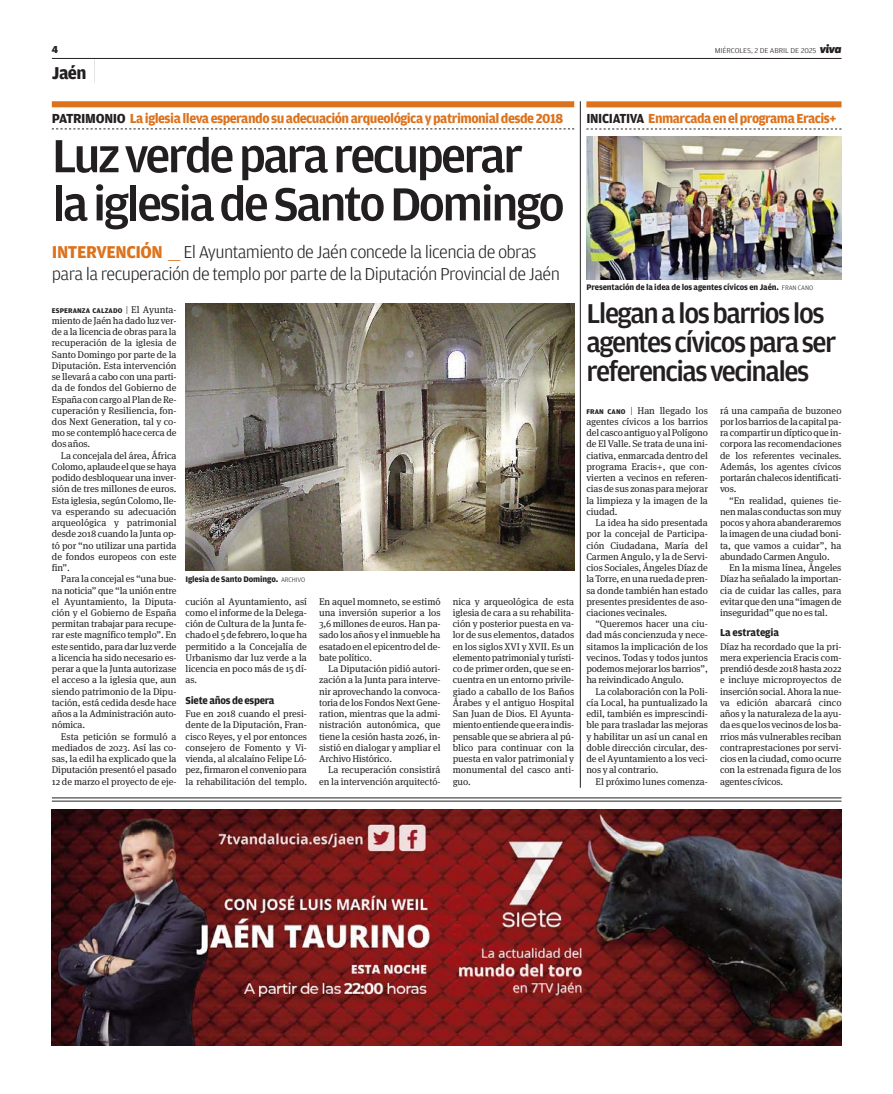
<style>
.page{position:relative;width:893px;height:1094px;background:#fff}
.page>*{position:absolute;margin:0;border:0;box-sizing:border-box;transform-origin:0 0}
.t1{font:500 49.2px/48.2px "Amplitude";letter-spacing:-.055em;color:#231f20;scale:1.04 1}
.t2{font:500 28.95px/29px "Amplitude";letter-spacing:-.055em;color:#231f20}
.t3{font:300 18.15px/22.2px "Amplitude";letter-spacing:-.035em;color:#231f20}
.t4{font:700 18.15px "Amplitude";color:#231f20}
.t5{font:700 13.95px "Amplitude";letter-spacing:-.035em;color:#dc721c}
.t6{font:700 10.65px "Amplitude";letter-spacing:-.025em;color:#231f20}
.t7{font:900 10.65px "Amplitude";color:#231f20}
.t8{font:9.75px/11.2px "Meta Serif OT";letter-spacing:-.01em;color:#231f20;text-align:justify}
.t9{font:700 8.55px "Amplitude";letter-spacing:-.015em;color:#231f20}
.t10{font:300 7.5px "Amplitude";letter-spacing:-.01em;color:#231f20;scale:1.1 1}
.t11{font:700 7.35px "Amplitude";letter-spacing:.01em;color:#231f20}
.s1{font-family:"Apex New";font-weight:800;font-style:italic;font-size:11.85px}
.s2{font-family:"Apex New";font-weight:100;font-size:24.6px}
.s3{color:#231f20}
.s4{font-weight:700;color:#dc721c}
.s5{color:#dc721c}
.s6{font-weight:300;font-size:9.75px}
.s7{font-family:"Meta Serif OT";font-weight:400;font-size:9.75px}
.s8{font-weight:300;font-size:6.9px}
.s9{font-family:"Amplitude";font-weight:700;font-size:7.35px}
.s10{font-family:"Amplitude";font-weight:300}
</style>
<div class="page">
<hr style="left:52px;top:58px;width:789px;height:1px;background:#231f20">
<div style="left:52px;top:101px;width:522px;height:6px;background:#dc721c"></div>
<svg style="left:52px;top:129px;width:522px;height:1px"></svg>
<img style="left:185px;top:303px;width:389px;height:268px">
<hr style="left:580px;top:101px;width:1px;height:686px;background:#231f20">
<div style="left:586px;top:101px;width:255px;height:6px;background:#dc721c"></div>
<svg style="left:586px;top:129px;width:255px;height:1px"></svg>
<img style="left:586px;top:136px;width:255px;height:143px">
<hr style="left:52px;top:797px;width:789px;height:1px;background:#231f20">
<hr style="left:52px;top:801px;width:789px;height:1px;background:#231f20">
<img style="left:52px;top:809px;width:789px;height:236px">
<p class="t7" style="left:52px;top:45px;width:8px">4</p>
<p class="t10" style="left:714px;top:48px;width:117px">MIÉRCOLES, 2 DE ABRIL DE 2025 <span class="s1">viva</span></p>
<h3 class="t4" style="left:52px;top:66px;width:46px">Jaén <span class="s2">|</span></h3>
<h3 class="t5" style="left:52px;top:113px;width:513px"><span class="s3">PATRIMONIO</span> La iglesia lleva esperando su adecuación arqueológica y patrimonial desde 2018</h3>
<h1 class="t1" style="left:52px;top:135px;width:494px">Luz verde para recuperar la iglesia de Santo Domingo</h1>
<h3 class="t3" style="left:52px;top:242px;width:509px"><span class="s4">INTERVENCIÓN</span> <span class="s5">___</span> El Ayuntamiento de Jaén concede la licencia de obras para la recuperación de templo por parte de la Diputación Provincial de Jaén</h3>
<p class="t11" style="left:52px;top:307px;width:126px">ESPERANZA CALZADO <span class="s6">|</span> <span class="s7">El Ayunta-</span></p>
<p class="t8" style="left:52px;top:315px;width:126px">miento de Jaén ha dado luz ver&shy;de a la licencia de obras para la recuperación de la iglesia de Santo Domingo por parte de la Diputación. Esta intervención se llevará a cabo con una parti&shy;da de fondos del Gobierno de España con cargo al Plan de Re&shy;cuperación y Resiliencia, fon&shy;dos Next Generation, tal y co&shy;mo se contempló hace cerca de dos años.</p>
<p class="t8" style="left:52px;top:450px;width:126px;text-indent:9px">La concejala del área, África Colomo, aplaude el que se haya podido desbloquear una inver&shy;sión de tres millones de euros.<br>Esta iglesia, según Colomo, lle&shy;va esperando su adecuación arqueológica y patrimonial desde 2018 cuando la Junta op&shy;tó por “no utilizar una partida de fondos europeos con este fin”.</p>
<p class="t8" style="left:52px;top:573px;width:126px;text-indent:9px">Para la concejal es “una bue&shy;na noticia” que “la unión entre el Ayuntamiento, la Diputa&shy;ción y el Gobierno de España permitan trabajar para recupe&shy;rar este magnífico templo”. En este sentido, para dar luz verde a licencia ha sido necesario es&shy;perar a que la Junta autorizase el acceso a la iglesia que, aun siendo patrimonio de la Dipu&shy;tación, está cedida desde hace años a la Administración auto&shy;nómica.</p>
<p class="t8" style="left:52px;top:731px;width:126px;text-indent:9px">Esta petición se formuló a mediados de 2023. Así las co&shy;sas, la edil ha explicado que la Diputación presentó el pasado 12 de marzo el proyecto de eje-</p>
<p class="t9" style="left:185px;top:576px;width:121px">Iglesia de Santo Domingo. <span class="s8">ARCHIVO</span></p>
<p class="t8" style="left:185px;top:596px;width:123px">cución al Ayuntamiento, así como el informe de la Delega&shy;ción de Cultura de la Junta fe&shy;chado el 5 de febrero, lo que ha permitido a la Concejalía de Urbanismo dar luz verde a la licencia en poco más de 15 dí&shy;as.</p>
<p class="t6" style="left:185px;top:696px;width:91px">Siete años de espera</p>
<p class="t8" style="left:185px;top:708px;width:123px">Fue en 2018 cuando el presi&shy;dente de la Diputación, Fran&shy;cisco Reyes, y el por entonces consejero de Fomento y Vi&shy;vienda, al alcalaíno Felipe Ló&shy;pez, firmaron el convenio para la rehabilitación del templo.</p>
<p class="t8" style="left:319px;top:596px;width:123px">En aquel momneto, se estimó una inversión superior a los 3,6 millones de euros. Han pa&shy;sado los años y el inmueble ha esatado en el epicentro del de&shy;bate político.</p>
<p class="t8" style="left:319px;top:663px;width:123px;text-indent:9px">La Diputación pidió autori&shy;zación a la Junta para interve&shy;nir aprovechando la convoca&shy;toria de los Fondos Next Gene&shy;ration, mientras que la admi&shy;nistración autonómica, que tiene la cesión hasta 2026, in&shy;sistió en dialogar y ampliar el Archivo Histórico.</p>
<p class="t8" style="left:319px;top:764px;width:123px;text-align:right">La recuperación consistirá en la intervención arquitectó-</p>
<p class="t8" style="left:453px;top:596px;width:123px">nica y arqueológica de esta iglesia de cara a su rehabilita&shy;ción y posterior puesta en va&shy;lor de sus elementos, datados en los siglos XVI y XVII. Es un elemento patrimonial y turísti&shy;co de primer orden, que se en&shy;cuentra en un entorno privile&shy;giado a caballo de los Baños Árabes y el antiguo Hospital San Juan de Dios. El Ayunta&shy;miento entiende que era indis&shy;pensable que se abriera al pú&shy;blico para continuar con la puesta en valor patrimonial y monumental del casco anti&shy;guo.</p>
<h3 class="t5" style="left:586px;top:113px;width:251px"><span class="s3">INICIATIVA</span> Enmarcada en el programa Eracis+</h3>
<p class="t9" style="left:586px;top:284px;width:228px">Presentación de la idea de los agentes cívicos en Jaén. <span class="s8">FRAN CANO</span></p>
<h2 class="t2" style="left:586px;top:301px;width:251px">Llegan a los barrios los agentes cívicos para ser referencias vecinales</h2>
<p class="t8" style="left:586px;top:405px;width:123px"><span class="s9">FRAN CANO</span> <span class="s10">|</span> Han llegado los agentes cívicos a los barrios del casco antiguo y al Polígono de El Valle. Se trata de una ini&shy;ciativa, enmarcada dentro del programa Eracis+, que con&shy;vierten a vecinos en referen&shy;cias de sus zonas para mejorar la limpieza y la imagen de la ciudad.</p>
<p class="t8" style="left:586px;top:517px;width:123px;text-indent:9px">La idea ha sido presentada por la concejal de Participa&shy;ción Ciudadana, María del Carmen Angulo, y la de Servi&shy;cios Sociales, Ángeles Díaz de la Torre, en una rueda de pren&shy;sa donde también han estado presentes presidentes de aso&shy;ciaciones vecinales.</p>
<p class="t8" style="left:586px;top:618px;width:123px;text-indent:9px">“Queremos hacer una ciu&shy;dad más concienzuda y nece&shy;sitamos la implicación de los vecinos. Todas y todos juntos podemos mejorar los barrios”, ha reivindicado Angulo.</p>
<p class="t8" style="left:586px;top:686px;width:123px;text-indent:9px">La colaboración con la Poli&shy;cía Local, ha puntualizado la edil, también es imprescindi&shy;ble para trasladar las mejoras y habilitar un así un canal en doble dirección circular, des&shy;de el Ayuntamiento a los veci&shy;nos y al contrario.</p>
<p class="t8" style="left:595px;top:776px;width:114px">El próximo lunes comenza-</p>
<p class="t8" style="left:720px;top:405px;width:123px">rá una campaña de buzoneo por los barrios de la capital pa&shy;ra compartir un díptico que in&shy;corpora las recomendaciones de los referentes vecinales.<br>Además, los agentes cívicos portarán chalecos identificati&shy;vos.</p>
<p class="t8" style="left:720px;top:495px;width:123px;text-indent:9px">“En realidad, quienes tie&shy;nen malas conductas son muy pocos y ahora abanderaremos la imagen de una ciudad boni&shy;ta, que vamos a cuidar”, ha abundado Carmen Angulo.</p>
<p class="t8" style="left:720px;top:562px;width:123px;text-indent:9px">En la misma línea, Ángeles Díaz ha señalado la importan&shy;cia de cuidar las calles, para evitar que den una “imagen de inseguridad” que no es tal.</p>
<p class="t6" style="left:720px;top:628px;width:61px">La estrategia</p>
<p class="t8" style="left:720px;top:641px;width:123px">Díaz ha recordado que la pri&shy;mera experiencia Eracis com&shy;prendió desde 2018 hasta 2022 e incluye microproyectos de inserción social. Ahora la nue&shy;va edición abarcará cinco años y la naturaleza de la ayu&shy;da es que los vecinos de los ba&shy;rrios más vulnerables reciban contraprestaciones por servi&shy;cios en la ciudad, como ocurre con la estrenada figura de los agentes cívicos.</p>
</div>
